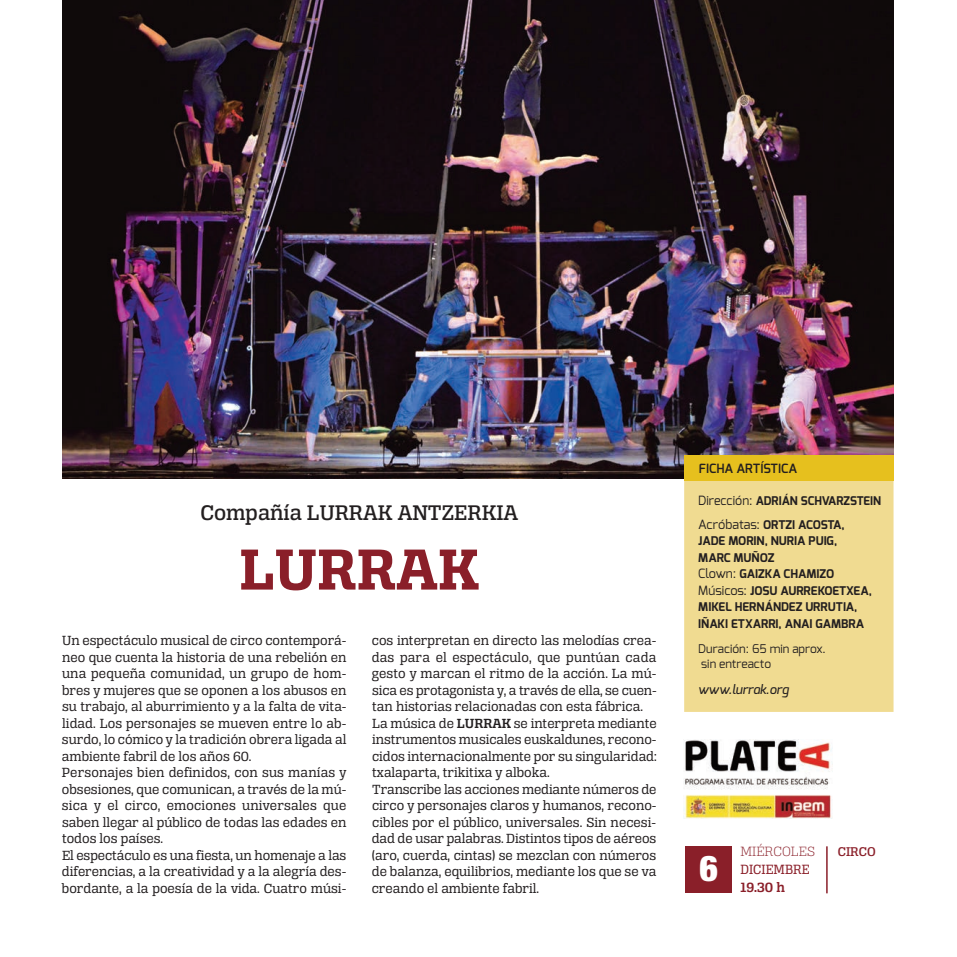
<style>
.page{position:relative;width:957px;height:957px;background:#fff}
.page>*{position:absolute;margin:0;border:0;box-sizing:border-box;transform-origin:0 0}
.t1{font:61.5px "Alianza Slab 700";color:#8a1f29}
.t2{font:900 condensed 35.55px "Helvetica Neue";color:#fff}
.t3{font:22.5px "Alianza Slab 500";color:#231f20}
.t4{font:14.25px "Alianza Slab 200";color:#8a1f29}
.t5{font:14.25px "Alianza Slab 400";color:#8a1f29;scale:.95 1}
.t6{font:14.25px "Alianza Slab 600";color:#8a1f29}
.t7{font:14.1px/16.5px "Alianza Slab 400";color:#231f20}
.t8{font:13.5px "Alianza Slab 500";color:#8a1f29}
.t9{font:600 12.75px "Exo";color:#231f20}
.t10{font:italic 500 12.75px "Exo";color:#231f20}
.t11{font:700 12px/16.5px "Exo";color:#231f20}
.t12{font:12px/15px "Exo";color:#231f20}
.s1{font-family:"Alianza Slab 600"}
.s2{font-weight:400;font-size:12.75px}
</style>
<div class="page">
<img style="left:62px;top:0;width:831px;height:478px">
<hr style="left:826px;top:846px;width:1px;height:47px;background:#8a1f29">
<div style="left:684px;top:846px;width:47px;height:47px;background:#8a1f29"></div>
<div style="left:684px;top:480px;width:209px;height:231px;background:#f0db91"></div>
<div style="left:684px;top:455px;width:209px;height:25px;background:#e6c01e"></div>
<img style="left:683px;top:739px;width:149px;height:79px">
<h3 class="t3" style="left:200px;top:505px;width:319px">Compañía LURRAK ANTZERKIA</h3>
<h1 class="t1" style="left:239px;top:549px;width:241px">LURRAK</h1>
<p class="t7" style="left:62px;top:633px;width:286px">Un espectáculo musical de circo contemporá&shy;neo que cuenta la historia de una rebelión en una pequeña comunidad, un grupo de hom&shy;bres y mujeres que se oponen a los abusos en su trabajo, al aburrimiento y a la falta de vita&shy;lidad. Los personajes se mueven entre lo ab&shy;surdo, lo cómico y la tradición obrera ligada al ambiente fabril de los años 60.<br>Personajes bien definidos, con sus manías y obsesiones, que comunican, a través de la mú&shy;sica y el circo, emociones universales que saben llegar al público de todas las edades en todos los países.<br>El espectáculo es una fiesta, un homenaje a las diferencias, a la creatividad y a la alegría des&shy;bordante, a la poesía de la vida. Cuatro músi-</p>
<p class="t7" style="left:372px;top:633px;width:286px">cos interpretan en directo las melodías crea&shy;das para el espectáculo, que puntúan cada gesto y marcan el ritmo de la acción. La mú&shy;sica es protagonista y, a través de ella, se cuen&shy;tan historias relacionadas con esta fábrica.<br>La música de <span class="s1">LURRAK</span> se interpreta mediante instrumentos musicales euskaldunes, recono&shy;cidos internacionalmente por su singularidad: txalaparta, trikitixa y alboka.<br>Transcribe las acciones mediante números de circo y personajes claros y humanos, recono&shy;cibles por el público, universales. Sin necesi&shy;dad de usar palabras. Distintos tipos de aéreos (aro, cuerda, cintas) se mezclan con números de balanza, equilibrios, mediante los que se va creando el ambiente fabril.</p>
<p class="t9" style="left:698px;top:463px;width:100px">FICHA ARTÍSTICA</p>
<p class="t11" style="left:698px;top:489px;width:184px;line-height:24px"><span class="s2">Dirección:</span> ADRIÁN SCHVARZSTEIN<br><span class="s2">Acróbatas:</span> ORTZI ACOSTA,</p>
<p class="t11" style="left:698px;top:533px;width:175px">JADE MORIN, NURIA PUIG,<br>MARC MUÑOZ<br><span class="s2">Clown:</span> GAIZKA CHAMIZO<br><span class="s2">Músicos:</span> JOSU AURREKOETXEA,<br>MIKEL HERNÁNDEZ URRUTIA,<br>IÑAKI ETXARRI, ANAI GAMBRA</p>
<p class="t12" style="left:698px;top:641px;width:129px">Duración: 65 min aprox. sin entreacto</p>
<p class="t10" style="left:698px;top:683px;width:92px">www.lurrak.org</p>
<h2 class="t2" style="left:699px;top:838px;width:20px">6</h2>
<p class="t4" style="left:740px;top:846px;width:76px">MIÉRCOLES</p>
<p class="t5" style="left:740px;top:864px;width:74px">DICIEMBRE</p>
<p class="t6" style="left:740px;top:882px;width:46px">19.30 h</p>
<p class="t8" style="left:837px;top:847px;width:40px">CIRCO</p>
</div>
